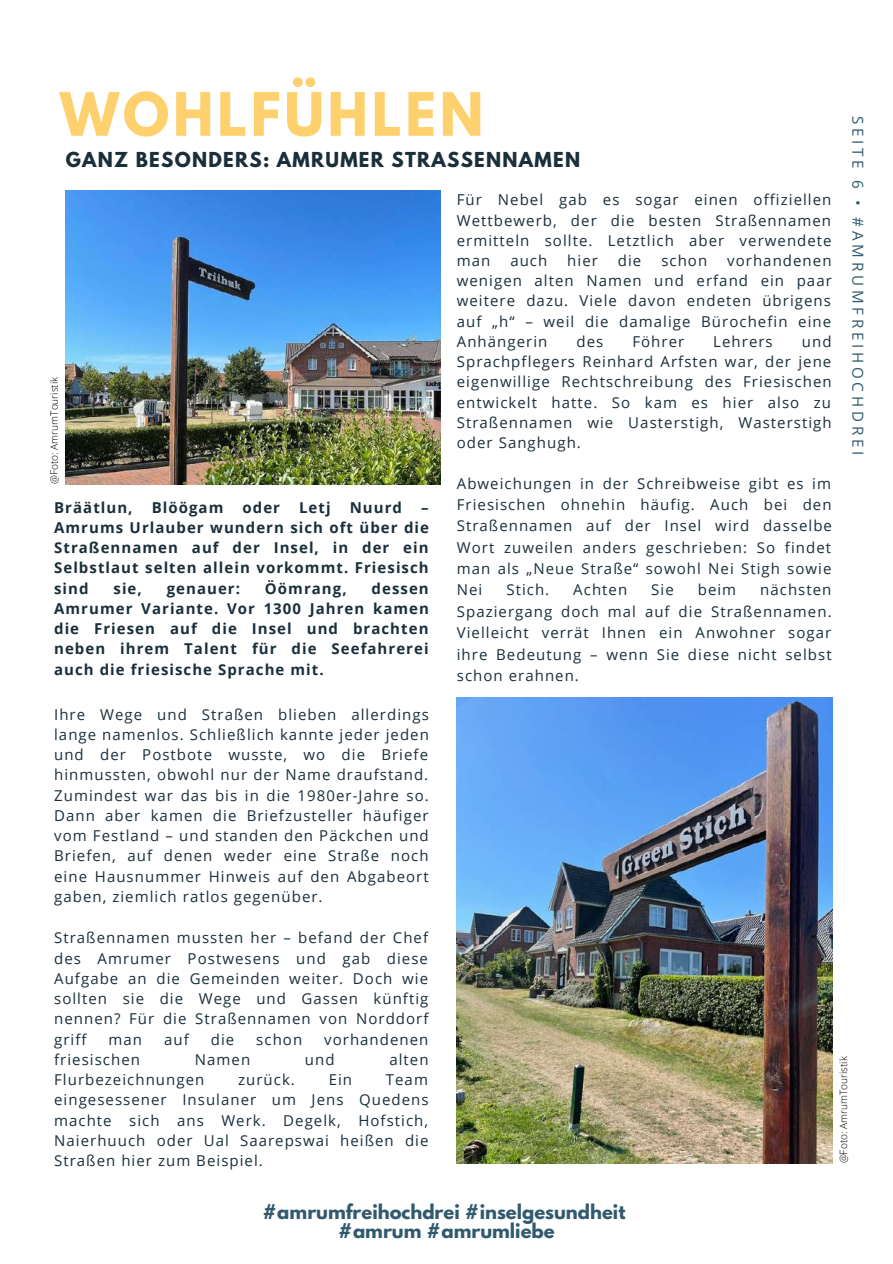
<style>
.page{position:relative;width:893px;height:1264px;background:#fff}
.page>*{position:absolute;margin:0;border:0;box-sizing:border-box;transform-origin:0 0}
.t1{font:700 52.95px "League Spartan";letter-spacing:.07em;color:#fed16e}
.t2{font:700 18.3px "League Spartan";letter-spacing:.07em;color:#1a2f3a}
.t3{font:700 18px/19px "League Spartan";color:#315a6e;text-align:center}
.t4{font:15.15px "Open Sans";letter-spacing:.25em;color:#315a6e}
.t5{font:15px/20.2px "Open Sans";letter-spacing:.07em;color:#1a2f3a;text-align:justify}
.t6{font:700 15px/20.2px "Open Sans";letter-spacing:.07em;color:#1a2f3a;text-align:justify}
.t7{font:300 10.2px "Open Sans";color:#000}
</style>
<div class="page">
<img style="left:66px;top:191px;width:374px;height:293px">
<img style="left:456px;top:697px;width:376px;height:466px">
<h1 class="t1" style="left:60px;top:88px;width:425px">WOHLFÜHLEN</h1>
<p class="t4" style="left:868px;top:116px;width:341px;rotate:90deg">SEITE 6 • #AMRUMFREIHOCHDREI</p>
<p class="t2" style="left:66px;top:151px;width:516px">GANZ BESONDERS: AMRUMER STRASSENNAMEN</p>
<p class="t5" style="left:457px;top:189px;width:376px">Für Nebel gab es sogar einen offiziellen Wettbewerb, der die besten Straßennamen ermitteln sollte. Letztlich aber verwendete man</p>
<p class="t5" style="left:457px;top:250px;width:376px;text-indent:270px">vorhandenen wenigen alten Namen und erfand ein paar weitere dazu. Viele davon endeten übrigens auf „h“ – weil die damalige Bürochefin eine Anhängerin</p>
<p class="t5" style="left:510px;top:250px;width:38px">auch</p>
<p class="t5" style="left:567px;top:250px;width:32px">hier</p>
<p class="t5" style="left:618px;top:250px;width:25px">die</p>
<p class="t5" style="left:661px;top:250px;width:47px">schon</p>
<p class="t5" style="left:457px;top:331px;width:376px;text-indent:345px">und Sprachpflegers Reinhard Arfsten war, der jene eigenwillige Rechtschreibung des Friesischen entwickelt hatte. So kam es hier also zu Straßennamen wie Uasterstigh, Wasterstigh oder Sanghugh.</p>
<p class="t5" style="left:457px;top:472px;width:377px;line-height:21.3px">Abweichungen in der Schreibweise gibt es im Friesischen ohnehin häufig. Auch bei den Straßennamen auf der Insel wird dasselbe Wort zuweilen anders geschrieben: So findet man als „Neue Straße“ sowohl Nei Stigh sowie Nei</p>
<p class="t5" style="left:576px;top:331px;width:28px">des</p>
<p class="t5" style="left:632px;top:331px;width:53px">Föhrer</p>
<p class="t5" style="left:713px;top:331px;width:61px">Lehrers</p>
<p class="t7" style="left:47px;top:484px;width:109px;rotate:-90deg">@Foto: AmrumTouristik</p>
<p class="t6" style="left:54px;top:497px;width:80px">Bräätlun,</p>
<p class="t6" style="left:152px;top:497px;width:73px">Blöögam</p>
<p class="t6" style="left:242px;top:497px;width:39px">oder</p>
<p class="t6" style="left:299px;top:497px;width:33px">Letj</p>
<p class="t6" style="left:350px;top:497px;width:54px">Nuurd</p>
<p class="t6" style="left:54px;top:497px;width:376px;text-indent:367px">– Amrums Urlauber wundern sich oft über die Straßennamen auf der Insel, in der ein Selbstlaut selten allein vorkommt. Friesisch sind</p>
<p class="t6" style="left:113px;top:577px;width:30px">sie,</p>
<p class="t6" style="left:167px;top:577px;width:75px">genauer:</p>
<p class="t6" style="left:265px;top:577px;width:83px">Öömrang,</p>
<p class="t6" style="left:54px;top:577px;width:376px;text-indent:317px">dessen Amrumer Variante. Vor 1300 Jahren kamen die Friesen auf die Insel und brachten neben ihrem Talent für die Seefahrerei auch die friesische Sprache mit.</p>
<p class="t5" style="left:54px;top:703px;width:376px">Ihre Wege und Straßen blieben allerdings lange namenlos. Schließlich kannte jeder jeden und der Postbote wusste, wo die Briefe hinmussten, obwohl nur der Name draufstand.<br>Zumindest war das bis in die 1980er-Jahre so.<br>Dann aber kamen die Briefzusteller häufiger vom Festland – und standen den Päckchen und Briefen, auf denen weder eine Straße noch eine Hausnummer Hinweis auf den Abgabeort gaben, ziemlich ratlos gegenüber.</p>
<p class="t5" style="left:54px;top:927px;width:376px">Straßennamen mussten her – befand der Chef des Amrumer Postwesens und gab diese Aufgabe an die Gemeinden weiter. Doch wie sollten sie die Wege und Gassen künftig nennen? Für die Straßennamen von Norddorf griff</p>
<p class="t5" style="left:457px;top:579px;width:376px;line-height:21.3px;text-indent:303px">nächsten Spaziergang doch mal auf die Straßennamen.<br>Vielleicht verrät Ihnen ein Anwohner sogar ihre Bedeutung – wenn Sie diese nicht selbst schon erahnen.</p>
<p class="t5" style="left:506px;top:579px;width:44px">Stich.</p>
<p class="t5" style="left:573px;top:579px;width:55px">Achten</p>
<p class="t5" style="left:651px;top:579px;width:24px">Sie</p>
<p class="t5" style="left:697px;top:579px;width:40px">beim</p>
<p class="t5" style="left:109px;top:1028px;width:35px">man</p>
<p class="t5" style="left:164px;top:1028px;width:26px">auf</p>
<p class="t5" style="left:211px;top:1028px;width:25px">die</p>
<p class="t5" style="left:256px;top:1028px;width:47px">schon</p>
<p class="t5" style="left:324px;top:1028px;width:106px">vorhandenen</p>
<p class="t5" style="left:54px;top:1048px;width:87px">friesischen</p>
<p class="t5" style="left:195px;top:1048px;width:57px">Namen</p>
<p class="t5" style="left:305px;top:1048px;width:31px">und</p>
<p class="t5" style="left:389px;top:1048px;width:41px">alten</p>
<p class="t5" style="left:54px;top:1069px;width:152px">Flurbezeichnungen</p>
<p class="t5" style="left:238px;top:1069px;width:58px">zurück.</p>
<p class="t5" style="left:328px;top:1069px;width:25px">Ein</p>
<p class="t7" style="left:836px;top:1163px;width:109px;rotate:-90deg">@Foto: AmrumTouristik</p>
<p class="t5" style="left:54px;top:1069px;width:376px;text-indent:331px">Team eingesessener Insulaner um Jens Quedens machte sich ans Werk. Degelk, Hofstich, Naierhuuch oder Ual Saarepswai heißen die Straßen hier zum Beispiel.</p>
<p class="t3" style="left:262px;top:1204px;width:364px">#amrumfreihochdrei #inselgesundheit #amrum #amrumliebe</p>
</div>
